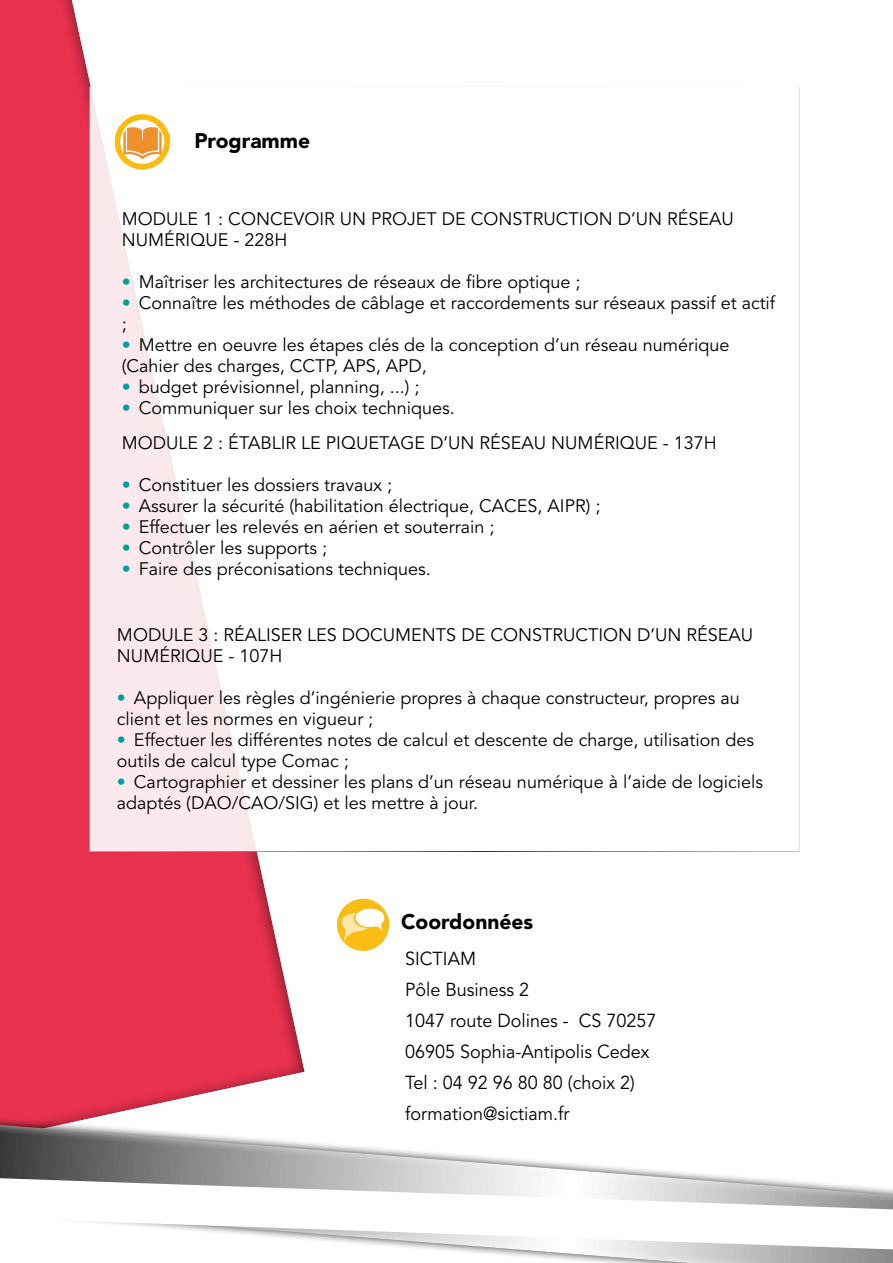
<style>
.page{position:relative;width:893px;height:1263px;background:#fff}
.page>*{position:absolute;margin:0;border:0;box-sizing:border-box;transform-origin:0 0}
.t1{font:900 21px "Avenir";color:#000}
.t2{font:18.75px/31px "Avenir";color:#000;scale:.96 1}
.t3{font:18px/21px "Avenir";color:#000}
.s1{color:#00a19a}
</style>
<div class="page">
<svg style="left:0;top:0;width:305px;height:1107px;fill:#e8314f"></svg>
<svg style="left:0;top:1107px;width:893px;height:156px"></svg>
<svg style="left:0;top:1178px;width:893px;height:71px"></svg>
<div style="left:89px;top:87px;width:710px;height:765px;background:#fff;border:2px solid #fff"></div>
<svg style="left:115px;top:114px;width:55px;height:56px"></svg>
<svg style="left:337px;top:898px;width:52px;height:53px"></svg>
<p class="t1" style="left:194px;top:128px;width:117px">Programme</p>
<p class="t3" style="left:122px;top:209px;width:613px">MODULE 1 : CONCEVOIR UN PROJET DE CONSTRUCTION D’UN RÉSEAU<br>NUMÉRIQUE - 228H</p>
<p class="t3" style="left:122px;top:272px;width:460px"><span class="s1">•</span> Maîtriser les architectures de réseaux de fibre optique ;</p>
<p class="t3" style="left:122px;top:293px;width:655px"><span class="s1">•</span> Connaître les méthodes de câblage et raccordements sur réseaux passif et actif ;</p>
<p class="t3" style="left:122px;top:335px;width:609px"><span class="s1">•</span> Mettre en oeuvre les étapes clés de la conception d’un réseau numérique (Cahier des charges, CCTP, APS, APD,</p>
<p class="t3" style="left:122px;top:377px;width:299px"><span class="s1">•</span> budget prévisionnel, planning, ...) ;</p>
<p class="t3" style="left:122px;top:391px;width:596px;line-height:35.1px"><span class="s1">•</span> Communiquer sur les choix techniques.<br>MODULE 2 : ÉTABLIR LE PIQUETAGE D’UN RÉSEAU NUMÉRIQUE - 137H</p>
<p class="t3" style="left:122px;top:475px;width:272px"><span class="s1">•</span> Constituer les dossiers travaux ;</p>
<p class="t3" style="left:122px;top:496px;width:480px"><span class="s1">•</span> Assurer la sécurité (habilitation électrique, CACES, AIPR) ;</p>
<p class="t3" style="left:122px;top:517px;width:374px"><span class="s1">•</span> Effectuer les relevés en aérien et souterrain ;</p>
<p class="t3" style="left:122px;top:538px;width:207px"><span class="s1">•</span> Contrôler les supports ;</p>
<p class="t3" style="left:122px;top:559px;width:311px"><span class="s1">•</span> Faire des préconisations techniques.</p>
<p class="t3" style="left:117px;top:625px;width:638px">MODULE 3 : RÉALISER LES DOCUMENTS DE CONSTRUCTION D’UN RÉSEAU<br>NUMÉRIQUE - 107H</p>
<p class="t3" style="left:117px;top:688px;width:624px"><span class="s1">•</span> Appliquer les règles d’ingénierie propres à chaque constructeur, propres au client et les normes en vigueur ;</p>
<p class="t3" style="left:117px;top:730px;width:639px"><span class="s1">•</span> Effectuer les différentes notes de calcul et descente de charge, utilisation des outils de calcul type Comac ;</p>
<p class="t3" style="left:117px;top:772px;width:647px"><span class="s1">•</span> Cartographier et dessiner les plans d’un réseau numérique à l’aide de logiciels adaptés (DAO/CAO/SIG) et les mettre à jour.</p>
<p class="t1" style="left:401px;top:909px;width:134px">Coordonnées</p>
<p class="t2" style="left:405px;top:943px;width:263px">SICTIAM<br>Pôle Business 2<br>1047 route Dolines - CS 70257<br>06905 Sophia-Antipolis Cedex<br>Tel : 04 92 96 80 80 (choix 2) formation@sictiam.fr</p>
</div>
